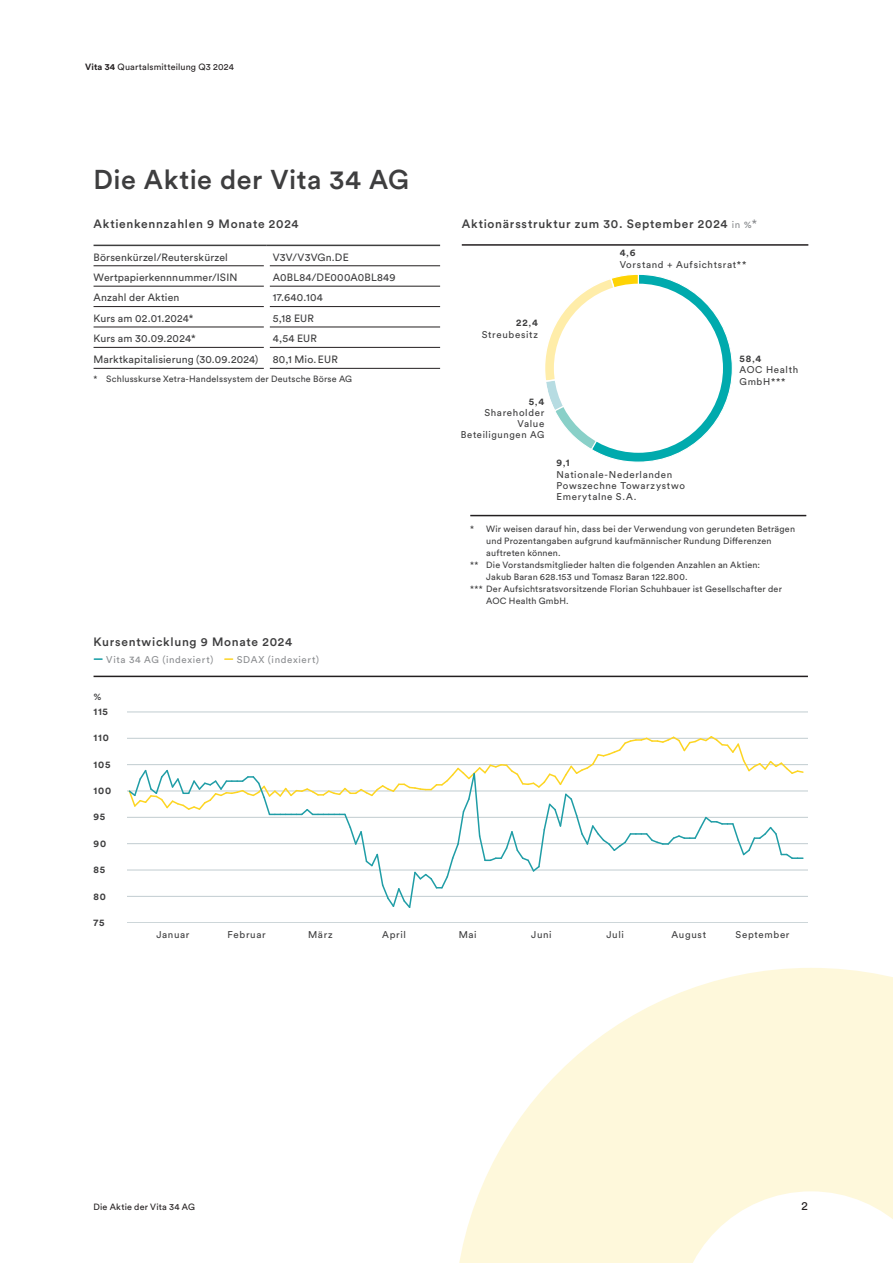
<style>
.page{position:relative;width:893px;height:1263px;background:#fff}
.page>*{position:absolute;margin:0;border:0;box-sizing:border-box;transform-origin:0 0}
.t1{font:500 27px "Circular Std";letter-spacing:.015em;color:#3e3e3f}
.t2{font:500 12px "Circular Std";letter-spacing:.06em;color:#3e3e3f}
.t3{font:12px "Circular Std";color:#231f20}
.t4{font:10.5px "Circular Std";letter-spacing:.015em;color:#3e3e3f}
.t5{font:9.75px/11.2px "Circular Std";letter-spacing:.065em;color:#3e3e3f}
.t6{font:9.75px "Circular Std";letter-spacing:.065em;color:#8b8d90}
.t7{font:700 9.75px "Circular Std";letter-spacing:.08em;color:#3e3e3f}
.t8{font:9px "Circular Std";letter-spacing:.02em;color:#3e3e3f}
.t9{font:9px "Circular Std";letter-spacing:.015em;color:#231f20}
.s1{font-weight:700}
.s2{font-weight:400;font-size:9.75px;color:#8b8d90}
.s3{font-weight:400;color:#8b8d90}
</style>
<div class="page">
<svg style="left:459px;top:968px;width:434px;height:295px;fill:#fef8db"></svg>
<hr style="left:94px;top:265px;width:170px;height:1px;background:#231f20">
<hr style="left:270px;top:265px;width:170px;height:1px;background:#231f20">
<hr style="left:94px;top:286px;width:170px;height:1px;background:#231f20">
<hr style="left:270px;top:286px;width:170px;height:1px;background:#231f20">
<hr style="left:94px;top:306px;width:170px;height:1px;background:#231f20">
<hr style="left:270px;top:306px;width:170px;height:1px;background:#231f20">
<hr style="left:94px;top:327px;width:170px;height:1px;background:#231f20">
<hr style="left:270px;top:327px;width:170px;height:1px;background:#231f20">
<hr style="left:94px;top:347px;width:170px;height:1px;background:#231f20">
<hr style="left:270px;top:347px;width:170px;height:1px;background:#231f20">
<hr style="left:94px;top:368px;width:170px;height:1px;background:#231f20">
<hr style="left:270px;top:368px;width:170px;height:1px;background:#231f20">
<hr style="left:94px;top:245px;width:173px;height:1px;background:#3e3e3f">
<hr style="left:267px;top:245px;width:173px;height:1px;background:#3e3e3f">
<hr style="left:94px;top:676px;width:714px;height:1px;background:#231f20">
<svg style="left:94px;top:658px;width:8px;height:2px"></svg>
<svg style="left:225px;top:658px;width:8px;height:2px"></svg>
<hr style="left:128px;top:870px;width:680px;height:1px;background:#c1ccd0">
<hr style="left:128px;top:896px;width:680px;height:1px;background:#c1ccd0">
<hr style="left:128px;top:922px;width:680px;height:1px;background:#c1ccd0">
<hr style="left:128px;top:712px;width:680px;height:1px;background:#c1ccd0">
<hr style="left:128px;top:764px;width:680px;height:1px;background:#c1ccd0">
<hr style="left:128px;top:738px;width:680px;height:1px;background:#c1ccd0">
<hr style="left:128px;top:791px;width:680px;height:1px;background:#c1ccd0">
<hr style="left:128px;top:817px;width:680px;height:1px;background:#c1ccd0">
<hr style="left:128px;top:843px;width:680px;height:1px;background:#c1ccd0">
<svg style="left:128px;top:736px;width:677px;height:172px"></svg>
<svg style="left:545px;top:274px;width:188px;height:189px"></svg>
<hr style="left:470px;top:515px;width:336px;height:1px;background:#231f20">
<div style="left:554px;top:284px;width:169px;height:169px;background:#fff;border-radius:50%"></div>
<hr style="left:462px;top:244px;width:346px;height:2px;background:#231f20">
<p class="t9" style="left:85px;top:62px;width:150px"><span class="s1">Vita 34</span> Quartalsmitteilung Q3 2024</p>
<h1 class="t1" style="left:94px;top:163px;width:317px">Die Aktie der Vita 34 AG</h1>
<h2 class="t2" style="left:94px;top:216px;width:207px">Aktienkennzahlen 9 Monate 2024</h2>
<p class="t4" style="left:94px;top:251px;width:136px">Börsenkürzel/Reuterskürzel</p>
<p class="t4" style="left:273px;top:251px;width:78px">V3V/V3VGn.DE</p>
<p class="t4" style="left:94px;top:271px;width:145px">Wertpapierkennnummer/ISIN</p>
<p class="t4" style="left:273px;top:271px;width:124px">A0BL84/DE000A0BL849</p>
<p class="t4" style="left:94px;top:291px;width:87px">Anzahl der Aktien</p>
<p class="t4" style="left:273px;top:291px;width:52px">17.640.104</p>
<p class="t4" style="left:94px;top:312px;width:101px">Kurs am 02.01.2024*</p>
<p class="t4" style="left:273px;top:312px;width:43px">5,18 EUR</p>
<p class="t4" style="left:94px;top:332px;width:104px">Kurs am 30.09.2024*</p>
<p class="t4" style="left:273px;top:332px;width:46px">4,54 EUR</p>
<p class="t4" style="left:94px;top:353px;width:166px">Marktkapitalisierung (30.09.2024)</p>
<p class="t4" style="left:273px;top:353px;width:67px">80,1 Mio. EUR</p>
<p class="t8" style="left:94px;top:374px;width:260px">* Schlusskurse Xetra-Handelssystem der Deutsche Börse AG</p>
<h2 class="t2" style="left:94px;top:635px;width:200px">Kursentwicklung 9 Monate 2024</h2>
<p class="t6" style="left:106px;top:653px;width:109px">Vita 34 AG (indexiert)</p>
<p class="t6" style="left:237px;top:653px;width:84px">SDAX (indexiert)</p>
<p class="t5" style="left:94px;top:690px;width:9px">%</p>
<p class="t7" style="left:94px;top:705px;width:16px">115</p>
<p class="t7" style="left:94px;top:731px;width:17px">110</p>
<p class="t7" style="left:94px;top:758px;width:18px">105</p>
<p class="t7" style="left:94px;top:784px;width:19px">100</p>
<p class="t7" style="left:94px;top:811px;width:13px">95</p>
<p class="t7" style="left:94px;top:837px;width:14px">90</p>
<p class="t7" style="left:94px;top:864px;width:13px">85</p>
<p class="t7" style="left:94px;top:890px;width:14px">80</p>
<p class="t7" style="left:94px;top:917px;width:12px">75</p>
<h2 class="t2" style="left:462px;top:216px;width:297px">Aktionärsstruktur zum 30. September 2024 <span class="s2">in %</span><span class="s3">*</span></h2>
<p class="t5" style="left:620px;top:247px;width:128px"><span class="s1">4</span>,<span class="s1">6<br></span>Vorstand + Aufsichtsrat**</p>
<p class="t5" style="left:482px;top:317px;width:58px;text-align:right"><span class="s1">22</span>,<span class="s1">4<br></span>Streubesitz</p>
<p class="t5" style="left:461px;top:395px;width:85px;text-align:right"><span class="s1">5</span>,<span class="s1">4<br></span>Shareholder<br>Value<br>Beteiligungen AG</p>
<p class="t5" style="left:556px;top:457px;width:130px"><span class="s1">9</span>,<span class="s1">1<br></span>Nationale-Nederlanden<br>Powszechne Towarzystwo<br>Emerytalne S.A.</p>
<p class="t5" style="left:739px;top:353px;width:60px"><span class="s1">58</span>,<span class="s1">4<br></span>AOC Health<br>GmbH***</p>
<p class="t8" style="left:470px;top:523px;width:326px">* Wir weisen darauf hin, dass bei der Verwendung von gerundeten Beträgen</p>
<p class="t8" style="left:486px;top:535px;width:287px">und Prozentangaben aufgrund kaufmännischer Rundung Differenzen</p>
<p class="t8" style="left:486px;top:547px;width:76px">auftreten können.</p>
<p class="t8" style="left:470px;top:559px;width:291px">** Die Vorstandsmitglieder halten die folgenden Anzahlen an Aktien:</p>
<p class="t8" style="left:486px;top:571px;width:203px">Jakub Baran 628.153 und Tomasz Baran 122.800.</p>
<p class="t8" style="left:470px;top:583px;width:313px">*** Der Aufsichtsratsvorsitzende Florian Schuhbauer ist Gesellschafter der</p>
<p class="t8" style="left:486px;top:595px;width:84px">AOC Health GmbH.</p>
<p class="t5" style="left:156px;top:929px;width:35px">Januar</p>
<p class="t5" style="left:228px;top:929px;width:40px">Februar</p>
<p class="t5" style="left:308px;top:929px;width:26px">März</p>
<p class="t5" style="left:382px;top:929px;width:25px">April</p>
<p class="t5" style="left:459px;top:929px;width:20px">Mai</p>
<p class="t5" style="left:531px;top:929px;width:22px">Juni</p>
<p class="t5" style="left:606px;top:929px;width:19px">Juli</p>
<p class="t5" style="left:672px;top:929px;width:36px">August</p>
<p class="t5" style="left:736px;top:929px;width:55px">September</p>
<p class="t9" style="left:94px;top:1201px;width:103px">Die Aktie der Vita 34 AG</p>
<h2 class="t3" style="left:802px;top:1198px;width:8px">2</h2>
</div>
